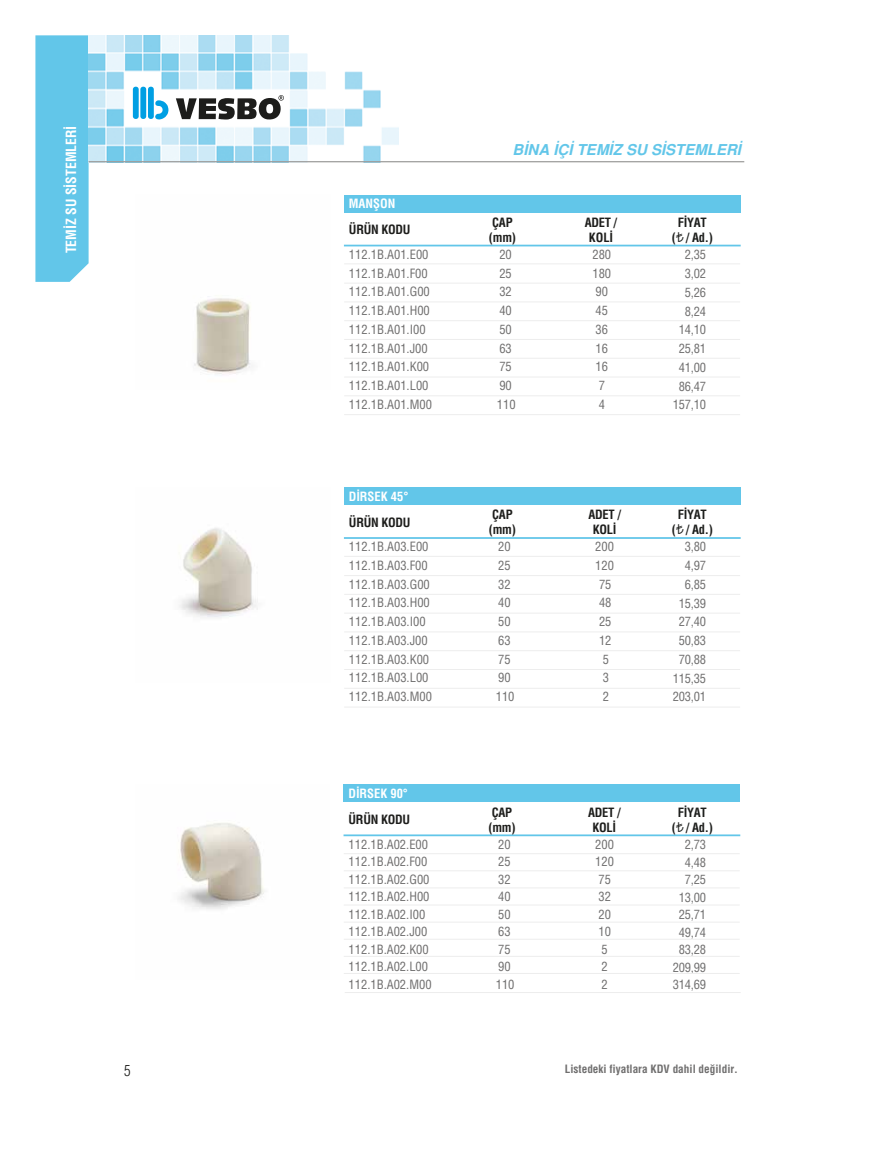
<style>
.page{position:relative;width:886px;height:1159px;background:#fff}
.page>*{position:absolute;margin:0;border:0;box-sizing:border-box;transform-origin:0 0}
.t1{font:15px "Helvetica Bold Italic Tr";color:#62c6e9}
.t2{font:15px "Helvetica Condensed Light Tr";color:#1d1d1b}
.t3{font:13.75px "Helvetica Cond Bold Tr";color:#fff}
.t4{font:12.5px/18.8px "Helvetica Cond Normal Tr";color:#706f6f}
.t5{font:12.5px/18.8px "Helvetica Cond Normal Tr";letter-spacing:-.02em;color:#706f6f;text-align:right}
.t6{font:12.5px/15px "Helvetica Cond Bold Tr";letter-spacing:-.02em;color:#1d1d1b}
.t7{font:12.5px/15px "Helvetica Cond Bold Tr";letter-spacing:-.02em;color:#1d1e1c;text-align:center}
.t8{font:12.5px "Helvetica Cond Bold Tr";color:#fff}
.t9{font:11.25px "Helvetica Cond Bold Tr";color:#706f6f}
.s1{font-family:"Abaku TL Sym Sans"}
</style>
<div class="page">
<svg style="left:35px;top:35px;width:54px;height:247px;background:#68c8e9"></svg>
<div style="left:344px;top:195px;width:397px;height:18px;background:#62c6e9"></div>
<hr style="left:344px;top:245px;width:397px;height:1px;background:#62c6e9">
<img style="left:194px;top:298px;width:57px;height:77px">
<hr style="left:344px;top:264px;width:396px;height:1px;background:#ededed">
<hr style="left:344px;top:283px;width:396px;height:1px;background:#ededed">
<hr style="left:344px;top:302px;width:396px;height:1px;background:#ededed">
<hr style="left:344px;top:320px;width:396px;height:1px;background:#ededed">
<hr style="left:344px;top:339px;width:396px;height:1px;background:#ededed">
<hr style="left:344px;top:358px;width:396px;height:1px;background:#ededed">
<hr style="left:344px;top:377px;width:396px;height:1px;background:#ededed">
<hr style="left:344px;top:395px;width:396px;height:1px;background:#ededed">
<hr style="left:344px;top:414px;width:396px;height:1px;background:#ededed">
<div style="left:344px;top:487px;width:397px;height:18px;background:#62c6e9"></div>
<hr style="left:344px;top:537px;width:397px;height:2px;background:#62c6e9">
<img style="left:179px;top:528px;width:79px;height:90px">
<hr style="left:344px;top:556px;width:396px;height:1px;background:#ededed">
<hr style="left:344px;top:575px;width:396px;height:1px;background:#ededed">
<hr style="left:344px;top:594px;width:396px;height:1px;background:#ededed">
<hr style="left:344px;top:613px;width:396px;height:1px;background:#ededed">
<hr style="left:344px;top:631px;width:396px;height:1px;background:#ededed">
<hr style="left:344px;top:650px;width:396px;height:1px;background:#ededed">
<hr style="left:344px;top:669px;width:396px;height:1px;background:#ededed">
<hr style="left:344px;top:688px;width:396px;height:1px;background:#ededed">
<hr style="left:344px;top:707px;width:396px;height:1px;background:#ededed">
<img style="left:89px;top:35px;width:310px;height:126px">
<hr style="left:89px;top:161px;width:655px;height:1px;background:#9d9d9c">
<div style="left:343px;top:784px;width:397px;height:18px;background:#62c6e9"></div>
<hr style="left:343px;top:834px;width:397px;height:2px;background:#62c6e9">
<img style="left:178px;top:823px;width:87px;height:86px">
<hr style="left:344px;top:853px;width:396px;height:1px;background:#ededed">
<hr style="left:344px;top:870px;width:396px;height:1px;background:#ededed">
<hr style="left:344px;top:887px;width:396px;height:1px;background:#ededed">
<hr style="left:344px;top:904px;width:396px;height:1px;background:#ededed">
<hr style="left:344px;top:922px;width:396px;height:1px;background:#ededed">
<hr style="left:344px;top:939px;width:396px;height:1px;background:#ededed">
<hr style="left:344px;top:956px;width:396px;height:1px;background:#ededed">
<hr style="left:344px;top:973px;width:396px;height:1px;background:#ededed">
<hr style="left:345px;top:992px;width:396px;height:1px;background:#ededed">
<svg style="left:176px;top:95px;width:108px;height:24px"></svg>
<svg style="left:155px;top:100px;width:13px;height:20px"></svg>
<div style="left:148px;top:87px;width:6px;height:32px;background:#009fe3;border-radius:3px"></div>
<div style="left:140px;top:87px;width:6px;height:32px;background:#009fe3;border-radius:3px"></div>
<div style="left:133px;top:87px;width:6px;height:32px;background:#009fe3;border-radius:3px"></div>
<p class="t3" style="left:63px;top:253px;width:129px;rotate:-90deg">TEM‹Z SU S‹STEMLER‹</p>
<p class="t2" style="left:124px;top:1061px;width:8px">5</p>
<p class="t8" style="left:349px;top:196px;width:48px">MANfiON</p>
<p class="t6" style="left:349px;top:222px;width:63px">ÜRÜN KODU</p>
<p class="t1" style="left:513px;top:140px;width:230px">B‹NA ‹Ç‹ TEM‹Z SU S‹STEMLER‹</p>
<p class="t6" style="left:489px;top:215px;width:29px">ÇAP (mm)</p>
<p class="t6" style="left:585px;top:215px;width:34px;text-align:center">ADET /<br>KOLİ</p>
<p class="t7" style="left:672px;top:214px;width:43px">FİYAT (<span class="s1">¨</span> / Ad.)</p>
<p class="t4" style="left:349px;top:245px;width:84px">112.1B.A01.E00<br>112.1B.A01.F00<br>112.1B.A01.G00<br>112.1B.A01.H00<br>112.1B.A01.I00<br>112.1B.A01.J00<br>112.1B.A01.K00<br>112.1B.A01.L00<br>112.1B.A01.M00</p>
<p class="t4" style="left:497px;top:245px;width:20px">20<br>25<br>32<br>40<br>50<br>63<br>75<br>90<br>110</p>
<p class="t4" style="left:592px;top:245px;width:20px;text-align:center">280<br>180<br>90<br>45<br>36<br>16<br>16<br>7<br>4</p>
<p class="t8" style="left:349px;top:489px;width:61px">D‹RSEK 45°</p>
<p class="t6" style="left:349px;top:514px;width:63px">ÜRÜN KODU</p>
<p class="t6" style="left:489px;top:507px;width:29px">ÇAP (mm)</p>
<p class="t6" style="left:588px;top:507px;width:34px;text-align:center">ADET /<br>KOL‹</p>
<p class="t4" style="left:349px;top:537px;width:84px">112.1B.A03.E00<br>112.1B.A03.F00<br>112.1B.A03.G00<br>112.1B.A03.H00<br>112.1B.A03.I00<br>112.1B.A03.J00<br>112.1B.A03.K00<br>112.1B.A03.L00<br>112.1B.A03.M00</p>
<p class="t4" style="left:496px;top:537px;width:20px">20<br>25<br>32<br>40<br>50<br>63<br>75<br>90<br>110</p>
<p class="t4" style="left:595px;top:537px;width:20px;text-align:center">200<br>120<br>75<br>48<br>25<br>12<br>5<br>3<br>2</p>
<p class="t8" style="left:348px;top:786px;width:61px">D‹RSEK 90°</p>
<p class="t6" style="left:349px;top:812px;width:63px">ÜRÜN KODU</p>
<p class="t6" style="left:488px;top:804px;width:29px">ÇAP (mm)</p>
<p class="t6" style="left:588px;top:804px;width:34px;text-align:center">ADET /<br>KOL‹</p>
<p class="t4" style="left:349px;top:835px;width:84px;line-height:17.5px">112.1B.A02.E00<br>112.1B.A02.F00<br>112.1B.A02.G00<br>112.1B.A02.H00<br>112.1B.A02.I00<br>112.1B.A02.J00<br>112.1B.A02.K00<br>112.1B.A02.L00<br>112.1B.A02.M00</p>
<p class="t4" style="left:496px;top:835px;width:20px;line-height:17.5px">20<br>25<br>32<br>40<br>50<br>63<br>75<br>90<br>110</p>
<p class="t4" style="left:595px;top:835px;width:20px;line-height:17.5px;text-align:center">200<br>120<br>75<br>32<br>20<br>10<br>5<br>2<br>2</p>
<p class="t5" style="left:673px;top:245px;width:35px">2,35<br>3,02<br>5,26<br>8,24<br>14,10<br>25,81<br>41,00<br>86,47<br>157,10</p>
<p class="t7" style="left:672px;top:507px;width:43px">FİYAT (<span class="s1">¨</span> / Ad.)</p>
<p class="t5" style="left:673px;top:537px;width:35px">3,80<br>4,97<br>6,85<br>15,39<br>27,40<br>50,83<br>70,88<br>115,35<br>203,01</p>
<p class="t7" style="left:672px;top:804px;width:43px">FİYAT (<span class="s1">¨</span> / Ad.)</p>
<p class="t5" style="left:673px;top:835px;width:35px;line-height:17.5px">2,73<br>4,48<br>7,25<br>13,00<br>25,71<br>49,74<br>83,28<br>209,99<br>314,69</p>
<p class="t9" style="left:565px;top:1062px;width:175px">Listedeki fiyatlara KDV dahil de¤ildir.</p>
</div>
